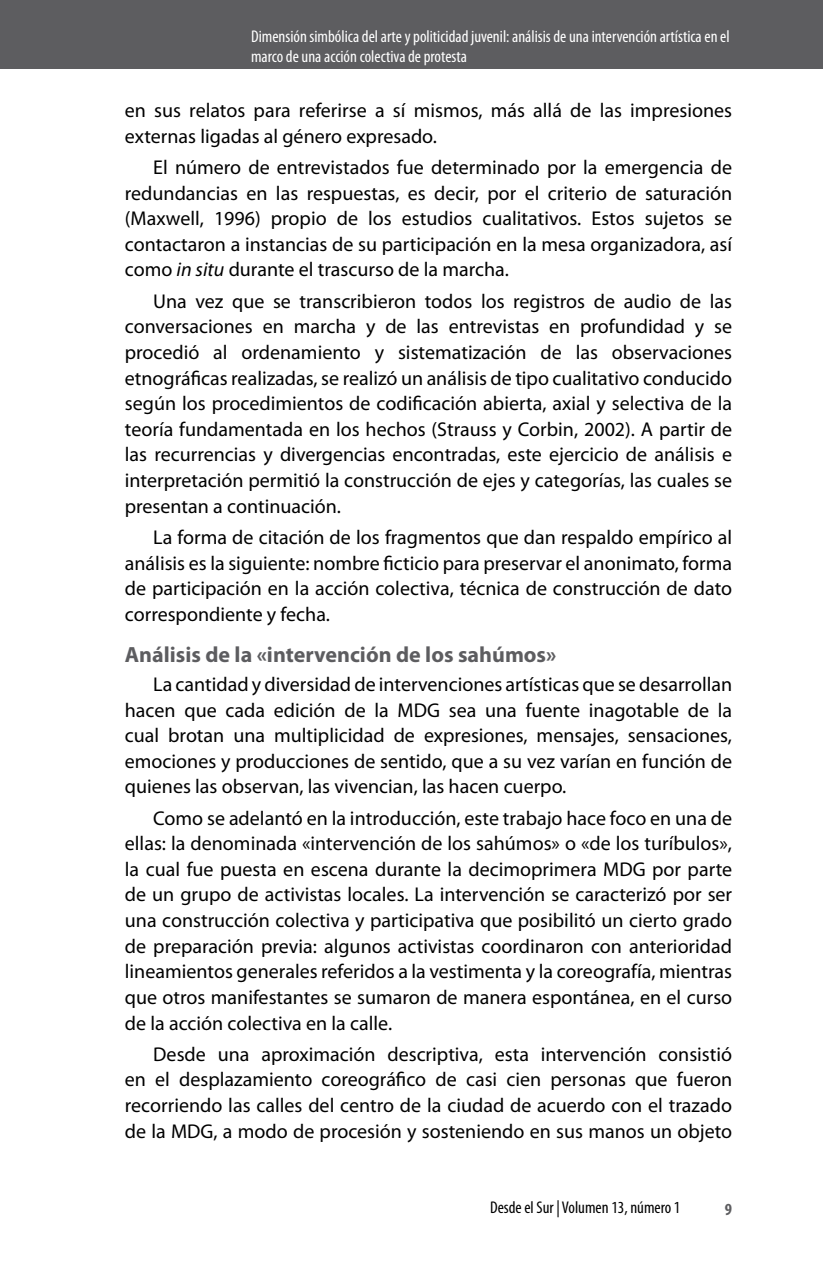
<style>
.page{position:relative;width:823px;height:1265px;background:#fff}
.page>*{position:absolute;margin:0;border:0;box-sizing:border-box;transform-origin:0 0}
.t1{font:700 22px "Myriad Pro";color:#5d5d60}
.t2{font:20px/25.6px "Myriad Pro";color:#000;text-align:justify}
.t3{font:condensed 17px/20px "Myriad Pro";color:#fff}
.t4{font:condensed 17px "Myriad Pro";color:#000}
.t5{font:700 condensed 17px "Myriad Pro";color:#5d5d60}
.s1{font-style:italic}
</style>
<div class="page">
<div style="left:0;top:0;width:822px;height:68px;background:#5d5d60"></div>
<p class="t3" style="left:251px;top:26px;width:480px">Dimensión simbólica del arte y politicidad juvenil: análisis de una intervención artística en el marco de una acción colectiva de protesta</p>
<p class="t2" style="left:125px;top:97px;width:608px">en sus relatos para referirse a sí mismos, más allá de las impresiones externas ligadas al género expresado.</p>
<p class="t2" style="left:125px;top:154px;width:608px;text-indent:28px">El número de entrevistados fue determinado por la emergencia de redundancias en las respuestas, es decir, por el criterio de saturación (Maxwell, 1996) propio de los estudios cualitativos. Estos sujetos se contactaron a instancias de su participación en la mesa organizadora, así como <span class="s1">in situ</span> durante el trascurso de la marcha.</p>
<p class="t2" style="left:125px;top:288px;width:608px;text-indent:28px">Una vez que se transcribieron todos los registros de audio de las conversaciones en marcha y de las entrevistas en profundidad y se procedió al ordenamiento y sistematización de las observaciones etnográficas realizadas, se realizó un análisis de tipo cualitativo conducido según los procedimientos de codificación abierta, axial y selectiva de la teoría fundamentada en los hechos (Strauss y Corbin, 2002). A partir de las recurrencias y divergencias encontradas, este ejercicio de análisis e interpretación permitió la construcción de ejes y categorías, las cuales se presentan a continuación.</p>
<p class="t2" style="left:125px;top:524px;width:608px;text-indent:28px">La forma de citación de los fragmentos que dan respaldo empírico al análisis es la siguiente: nombre ficticio para preservar el anonimato, forma de participación en la acción colectiva, técnica de construcción de dato correspondiente y fecha.</p>
<p class="t1" style="left:125px;top:640px;width:433px">Análisis de la «intervención de los sahúmos»</p>
<p class="t2" style="left:125px;top:671px;width:608px;text-indent:28px">La cantidad y diversidad de intervenciones artísticas que se desarrollan hacen que cada edición de la MDG sea una fuente inagotable de la cual brotan una multiplicidad de expresiones, mensajes, sensaciones, emociones y producciones de sentido, que a su vez varían en función de quienes las observan, las vivencian, las hacen cuerpo.</p>
<p class="t2" style="left:125px;top:804px;width:608px;text-indent:28px">Como se adelantó en la introducción, este trabajo hace foco en una de ellas: la denominada «intervención de los sahúmos» o «de los turíbulos», la cual fue puesta en escena durante la decimoprimera MDG por parte de un grupo de activistas locales. La intervención se caracterizó por ser una construcción colectiva y participativa que posibilitó un cierto grado de preparación previa: algunos activistas coordinaron con anterioridad lineamientos generales referidos a la vestimenta y la coreografía, mientras que otros manifestantes se sumaron de manera espontánea, en el curso de la acción colectiva en la calle.</p>
<p class="t2" style="left:125px;top:1040px;width:608px;text-indent:28px">Desde una aproximación descriptiva, esta intervención consistió en el desplazamiento coreográfico de casi cien personas que fueron recorriendo las calles del centro de la ciudad de acuerdo con el trazado de la MDG, a modo de procesión y sosteniendo en sus manos un objeto</p>
<p class="t4" style="left:489px;top:1196px;width:192px">Desde el Sur | Volumen 13, número 1</p>
<p class="t5" style="left:724px;top:1198px;width:9px">9</p>
</div>
